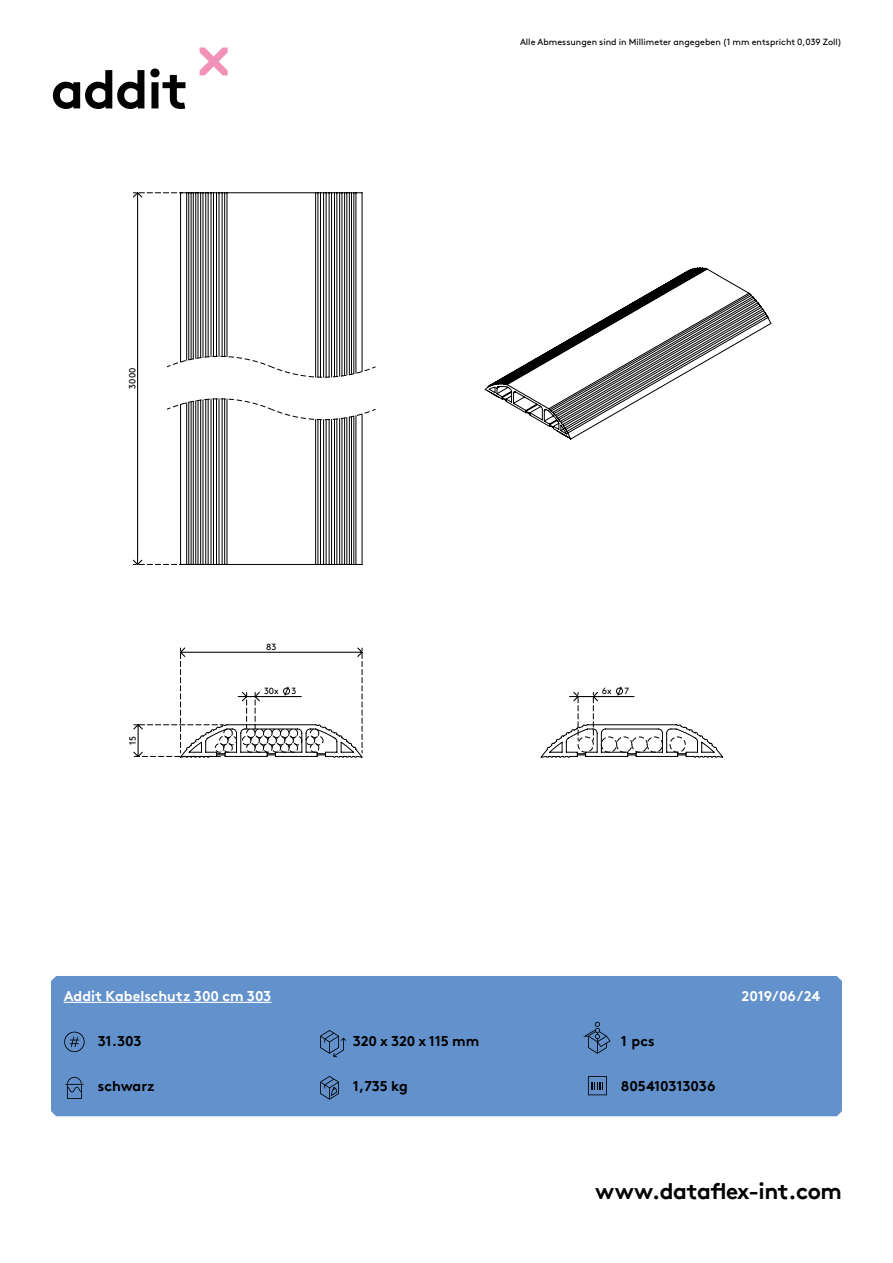
<style>
.page{position:relative;width:893px;height:1263px;background:#fff}
.page>*{position:absolute;margin:0;border:0;box-sizing:border-box;transform-origin:0 0}
.hoofdstuk{font:700 54px "Brown Pro TT";letter-spacing:-.02em;color:#000}
.t1{font:700 22.5px "Brown Pro TT";letter-spacing:-.02em;color:#000}
.specificaties{font:700 14.25px "Brown Pro TT";color:#000}
.t2{font:700 14.25px "Brown Pro TT";color:#fff}
.t3{font:9px "Brown";color:#000}
.t4{font:9px "Brown Pro TT Regular Alt";color:#000}
</style>
<div class="page">
<svg style="left:200px;top:47px;width:28px;height:28px"></svg>
<div style="left:51px;top:976px;width:791px;height:140px;background:#6291cc"></div>
<svg style="left:724px;top:278px;width:48px;height:73px"></svg>
<svg style="left:132px;top:192px;width:592px;height:566px"></svg>
<svg style="left:64px;top:1032px;width:21px;height:20px"></svg>
<svg style="left:65px;top:1077px;width:18px;height:22px"></svg>
<svg style="left:320px;top:1030px;width:26px;height:27px"></svg>
<svg style="left:583px;top:1022px;width:27px;height:32px"></svg>
<svg style="left:320px;top:1076px;width:19px;height:24px"></svg>
<svg style="left:588px;top:1076px;width:19px;height:19px"></svg>
<hr style="left:64px;top:1002px;width:207px;height:1px;background:#fff">
<p class="hoofdstuk" style="left:51px;top:46px;width:139px">addit</p>
<p class="t3" style="left:520px;top:35px;width:323px">Alle Abmessungen sind in Millimeter angegeben (1 mm entspricht 0,039 Zoll)</p>
<p class="t4" style="left:125px;top:389px;width:22px;rotate:-90deg">3000</p>
<p class="t4" style="left:126px;top:745px;width:10px;rotate:-90deg">15</p>
<p class="t4" style="left:266px;top:640px;width:12px">83</p>
<p class="t4" style="left:264px;top:684px;width:16px">30x</p>
<p class="t4" style="left:292px;top:684px;width:6px">3</p>
<p class="t4" style="left:602px;top:684px;width:11px">6x</p>
<p class="t4" style="left:624px;top:684px;width:6px">7</p>
<h3 class="t2" style="left:64px;top:985px;width:209px">Addit Kabelschutz 300 cm 303</h3>
<h3 class="t2" style="left:742px;top:985px;width:80px">2019/06/24</h3>
<h3 class="specificaties" style="left:98px;top:1029px;width:45px">31.303</h3>
<p class="specificaties" style="left:98px;top:1074px;width:58px">schwarz</p>
<p class="specificaties" style="left:353px;top:1029px;width:128px">320 x 320 x 115 mm</p>
<p class="specificaties" style="left:621px;top:1029px;width:35px">1 pcs</p>
<p class="specificaties" style="left:353px;top:1074px;width:57px">1,735 kg</p>
<h3 class="specificaties" style="left:621px;top:1074px;width:96px">805410313036</h3>
<h2 class="t1" style="left:595px;top:1173px;width:248px">www.dataflex-int.com</h2>
</div>
